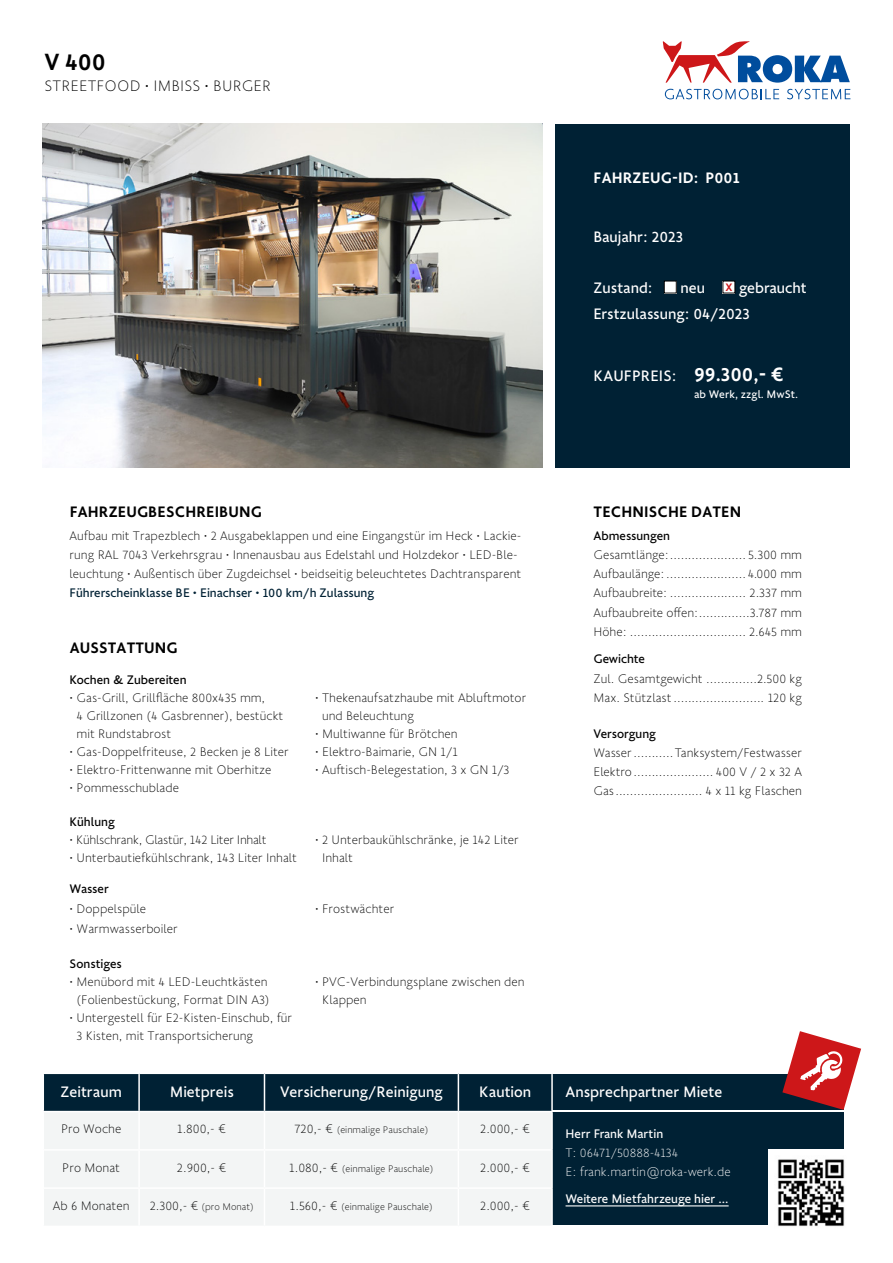
<style>
.page{position:relative;width:893px;height:1263px;background:#fff}
.page>*{position:absolute;margin:0;border:0;box-sizing:border-box;transform-origin:0 0}
.t1{font:500 25.5px "Golden Sans";color:#000}
.t2{font:16.5px/25.5px "Golden Sans";color:#fff}
.t3{font:500 16.5px "Golden Sans";letter-spacing:.01em;color:#000}
.t4{font:200 16.5px "Golden Sans";letter-spacing:.01em;color:#000}
.t5{font:500 16.5px "Golden Sans";letter-spacing:.01em;color:#fff}
.t6{font:200 13.5px/19.2px "Golden Sans";color:#000}
.t7{font:13.5px "Golden Sans";color:#000}
.t8{font:13.5px "Golden Sans";color:#002134}
.t9{font:200 13.5px/19.2px "Golden Sans";color:#fff}
.t10{font:13.5px "Golden Sans";color:#fff}
.t11{font:200 13.5px "Golden Sans";letter-spacing:-.02em;color:#000}
.t12{font:12px "Golden Sans";color:#fff}
.t13{font:200 10.5px "Golden Sans";color:#000}
.s1{font-weight:500;font-size:21px}
.s2{font-size:13.5px}
</style>
<div class="page">
<svg style="left:665px;top:89px;width:114px;height:10px"></svg>
<svg style="left:787px;top:89px;width:63px;height:10px"></svg>
<svg style="left:663px;top:41px;width:187px;height:42px"></svg>
<img style="left:43px;top:123px;width:500px;height:345px">
<div style="left:556px;top:124px;width:294px;height:343px;background:#002134"></div>
<div style="left:544px;top:1074px;width:299px;height:36px;background:#002134"></div>
<div style="left:544px;top:1112px;width:299px;height:113px;background:#002134"></div>
<div style="left:44px;top:1074px;width:507px;height:37px;background:#002134"></div>
<div style="left:44px;top:1112px;width:507px;height:113px;background:#f3f5f5"></div>
<hr style="left:138px;top:1074px;width:2px;height:37px;background:#fff">
<hr style="left:264px;top:1074px;width:1px;height:37px;background:#fff">
<hr style="left:458px;top:1074px;width:1px;height:37px;background:#fff">
<hr style="left:551px;top:1074px;width:2px;height:37px;background:#fff">
<hr style="left:138px;top:1112px;width:2px;height:37px;background:#fff">
<hr style="left:264px;top:1112px;width:1px;height:37px;background:#fff">
<hr style="left:458px;top:1112px;width:1px;height:37px;background:#fff">
<hr style="left:44px;top:1149px;width:95px;height:1px;background:#fff">
<hr style="left:139px;top:1149px;width:125px;height:1px;background:#fff">
<hr style="left:138px;top:1150px;width:2px;height:37px;background:#fff">
<hr style="left:264px;top:1149px;width:194px;height:1px;background:#fff">
<hr style="left:264px;top:1150px;width:1px;height:37px;background:#fff">
<hr style="left:458px;top:1149px;width:93px;height:1px;background:#fff">
<hr style="left:458px;top:1150px;width:1px;height:37px;background:#fff">
<hr style="left:44px;top:1187px;width:95px;height:2px;background:#fff">
<hr style="left:139px;top:1187px;width:125px;height:2px;background:#fff">
<hr style="left:138px;top:1189px;width:2px;height:36px;background:#fff">
<hr style="left:264px;top:1187px;width:194px;height:2px;background:#fff">
<hr style="left:264px;top:1189px;width:1px;height:36px;background:#fff">
<hr style="left:458px;top:1187px;width:93px;height:2px;background:#fff">
<hr style="left:458px;top:1189px;width:1px;height:36px;background:#fff">
<hr style="left:551px;top:1112px;width:2px;height:38px;background:#fff">
<hr style="left:551px;top:1150px;width:2px;height:38px;background:#fff">
<hr style="left:551px;top:1188px;width:2px;height:37px;background:#fff">
<svg style="left:782px;top:1031px;width:79px;height:79px"></svg>
<hr style="left:566px;top:1205px;width:163px;height:1px;background:#fff">
<img style="left:768px;top:1150px;width:77px;height:77px">
<div style="left:664px;top:281px;width:12px;height:12px;background:#fff"></div>
<div style="left:664px;top:281px;width:13px;height:12px;border:1px solid #000"></div>
<div style="left:723px;top:281px;width:12px;height:12px;background:#fff"></div>
<h1 class="t1" style="left:44px;top:43px;width:63px">V 400</h1>
<p class="t4" style="left:44px;top:75px;width:228px">STREETFOOD • IMBISS • BURGER</p>
<p class="t5" style="left:594px;top:165px;width:148px">FAHRZEUG-ID: P001</p>
<p class="t2" style="left:593px;top:223px;width:91px">Baujahr: 2023</p>
<p class="t2" style="left:593px;top:274px;width:61px">Zustand:</p>
<p class="t2" style="left:593px;top:274px;width:215px;text-indent:87px">neu <sup>x</sup> gebraucht<br>Erstzulassung: 04/2023</p>
<p class="t2" style="left:594px;top:362px;width:192px">KAUFPREIS: <span class="s1">99.300,- €</span></p>
<p class="t12" style="left:694px;top:385px;width:106px">ab Werk, zzgl. MwSt.</p>
<p class="t3" style="left:70px;top:499px;width:194px">FAHRZEUGBESCHREIBUNG</p>
<p class="t6" style="left:70px;top:525px;width:453px">Aufbau mit Trapezblech • 2 Ausgabeklappen und eine Eingangstür im Heck • Lackie&shy;rung RAL 7043 Verkehrsgrau • Innenausbau aus Edelstahl und Holzdekor • LED-Ble&shy;leuchtung • Außentisch über Zugdeichsel • beidseitig beleuchtetes Dachtransparent</p>
<p class="t8" style="left:70px;top:583px;width:306px">Führerscheinklasse BE • Einachser • 100 km/h Zulassung</p>
<p class="t3" style="left:70px;top:635px;width:109px">AUSSTATTUNG</p>
<p class="t7" style="left:70px;top:670px;width:118px">Kochen &amp; Zubereiten</p>
<p class="t6" style="left:77px;top:688px;width:208px;line-height:18px;text-indent:-7px">• Gas-Grill, Grillfläche 800x435 mm,<br>4 Grillzonen (4 Gasbrenner), bestückt mit Rundstabrost</p>
<p class="t6" style="left:70px;top:741px;width:221px">• Gas-Doppelfriteuse, 2 Becken je 8 Liter</p>
<p class="t6" style="left:70px;top:759px;width:203px">• Elektro-Frittenwanne mit Oberhitze</p>
<p class="t6" style="left:70px;top:777px;width:111px">• Pommesschublade</p>
<p class="t7" style="left:70px;top:812px;width:47px">Kühlung</p>
<p class="t11" style="left:70px;top:831px;width:198px">• Kühlschrank, Glastür, 142 Liter Inhalt</p>
<p class="t6" style="left:70px;top:848px;width:229px">• Unterbautiefkühlschrank, 143 Liter Inhalt</p>
<p class="t7" style="left:70px;top:879px;width:41px">Wasser</p>
<p class="t6" style="left:70px;top:898px;width:78px">• Doppelspüle</p>
<p class="t6" style="left:70px;top:918px;width:110px">• Warmwasserboiler</p>
<p class="t7" style="left:70px;top:954px;width:54px">Sonstiges</p>
<p class="t6" style="left:70px;top:972px;width:201px;line-height:18px;text-align:center">• Menübord mit 4 LED-Leuchtkästen (Folienbestückung, Format DIN A3)</p>
<p class="t6" style="left:77px;top:1008px;width:217px;line-height:18px;text-indent:-7px">• Untergestell für E2-Kisten-Einschub, für<br>3 Kisten, mit Transportsicherung</p>
<p class="t6" style="left:322px;top:688px;width:206px;line-height:18px;text-indent:-7px">• Thekenaufsatzhaube mit Abluftmotor und Beleuchtung</p>
<p class="t6" style="left:315px;top:723px;width:144px">• Multiwanne für Brötchen</p>
<p class="t6" style="left:315px;top:741px;width:144px">• Elektro-Baimarie, GN 1/1</p>
<p class="t6" style="left:315px;top:759px;width:196px">• Auftisch-Belegestation, 3 x GN 1/3</p>
<p class="t6" style="left:322px;top:830px;width:198px;line-height:18px;text-indent:-7px">• 2 Unterbaukühlschränke, je 142 Liter<br>Inhalt</p>
<p class="t6" style="left:315px;top:898px;width:81px">• Frostwächter</p>
<p class="t6" style="left:322px;top:972px;width:204px;line-height:18px;text-indent:-7px">• PVC-Verbindungsplane zwischen den<br>Klappen</p>
<p class="t2" style="left:61px;top:1078px;width:63px">Zeitraum</p>
<p class="t2" style="left:170px;top:1078px;width:66px">Mietpreis</p>
<p class="t2" style="left:280px;top:1078px;width:164px">Versicherung/Reinigung</p>
<p class="t2" style="left:479px;top:1078px;width:53px">Kaution</p>
<p class="t6" style="left:61px;top:1118px;width:62px">Pro Woche</p>
<p class="t6" style="left:177px;top:1118px;width:51px">1.800,- €</p>
<p class="t13" style="left:294px;top:1122px;width:135px"><span class="s2">720,- €</span> (einmalige Pauschale)</p>
<p class="t6" style="left:480px;top:1118px;width:52px">2.000,- €</p>
<p class="t6" style="left:62px;top:1157px;width:59px">Pro Monat</p>
<p class="t6" style="left:177px;top:1157px;width:51px">2.900,- €</p>
<p class="t13" style="left:289px;top:1161px;width:146px"><span class="s2">1.080,- €</span> (einmalige Pauschale)</p>
<p class="t6" style="left:480px;top:1157px;width:52px">2.000,- €</p>
<p class="t6" style="left:53px;top:1195px;width:78px">Ab 6 Monaten</p>
<p class="t13" style="left:150px;top:1199px;width:106px"><span class="s2">2.300,- €</span> (pro Monat)</p>
<p class="t13" style="left:290px;top:1199px;width:144px"><span class="s2">1.560,- €</span> (einmalige Pauschale)</p>
<p class="t6" style="left:480px;top:1195px;width:52px">2.000,- €</p>
<p class="t3" style="left:594px;top:499px;width:149px">TECHNISCHE DATEN</p>
<p class="t7" style="left:593px;top:526px;width:78px">Abmessungen</p>
<p class="t6" style="left:593px;top:544px;width:210px;text-align:justify">Gesamtlänge:..................... 5.300 mm Aufbaulänge:...................... 4.000 mm Aufbaubreite: ..................... 2.337 mm Aufbaubreite offen:..............3.787 mm Höhe: ................................ 2.645 mm</p>
<p class="t7" style="left:593px;top:649px;width:53px">Gewichte</p>
<p class="t6" style="left:593px;top:668px;width:210px">Zul. Gesamtgewicht ..............2.500 kg<br>Max. Stützlast......................... 120 kg</p>
<p class="t7" style="left:593px;top:724px;width:64px">Versorgung</p>
<p class="t6" style="left:593px;top:742px;width:210px;text-align:justify">Wasser...........Tanksystem/Festwasser Elektro...................... 400 V / 2 x 32 A Gas........................ 4 x 11 kg Flaschen</p>
<p class="t2" style="left:566px;top:1078px;width:158px">Ansprechpartner Miete</p>
<p class="t10" style="left:566px;top:1123px;width:99px">Herr Frank Martin</p>
<p class="t9" style="left:566px;top:1142px;width:167px">T: 06471/50888-4134<br>E: frank.martin@roka-werk.de</p>
<p class="t10" style="left:566px;top:1189px;width:165px">Weitere Mietfahrzeuge hier ...</p>
</div>
